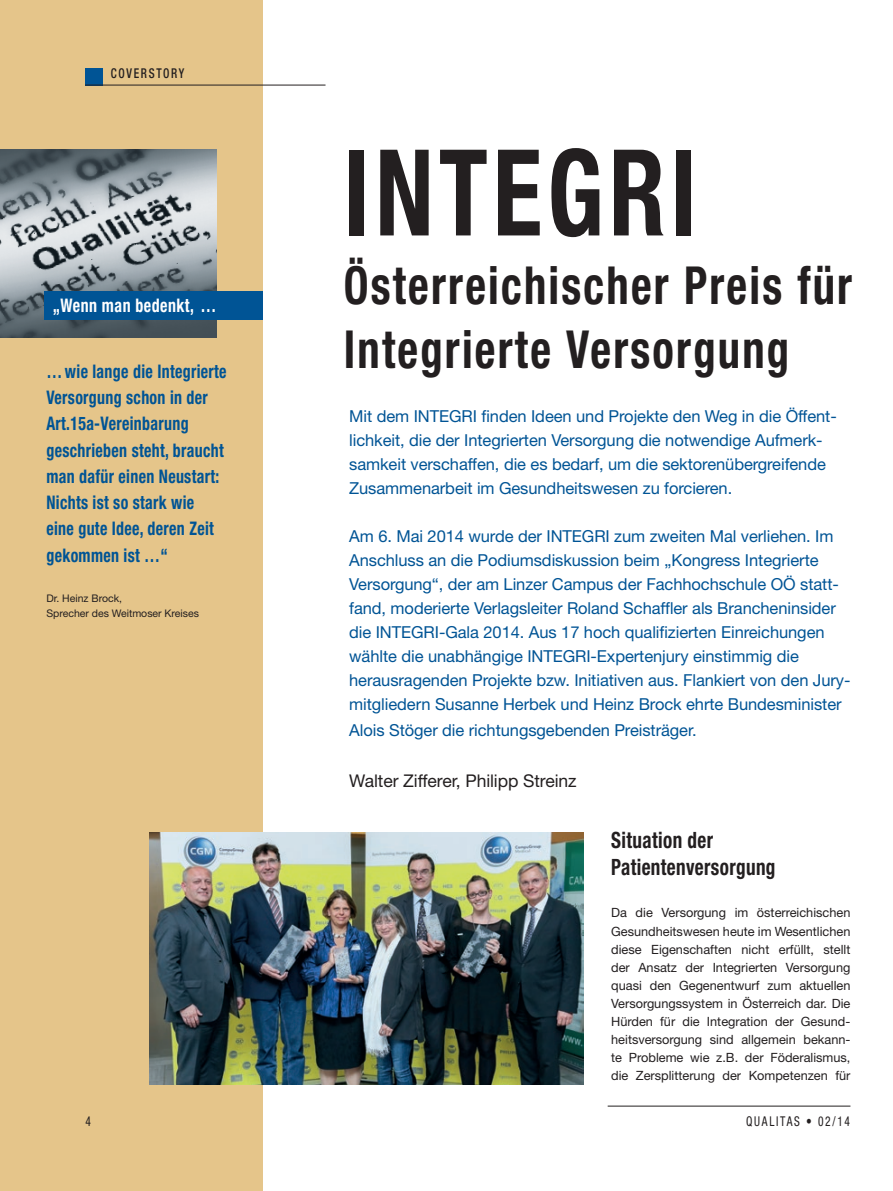
<style>
.page{position:relative;width:893px;height:1191px;background:#fff}
.page>*{position:absolute;margin:0;border:0;box-sizing:border-box;transform-origin:0 0}
.t1{font:700 condensed 120px "Helvetica Neue LT Std";letter-spacing:.05em;color:#231f20;scale:.85 1}
.t2{font:700 condensed 52.5px/63px "Helvetica Neue LT Std";letter-spacing:.05em;color:#231f20;scale:.85 1}
.t3{font:700 condensed 22.5px/27px "Helvetica Neue LT Std";letter-spacing:.02em;color:#231f20;scale:.85 1}
.t4{font:700 condensed 18.75px/26.2px "Helvetica Neue LT Std";letter-spacing:.02em;color:#005495;scale:.85 1}
.t5{font:700 condensed 18.75px "Helvetica Neue LT Std";letter-spacing:.03em;color:#fff;scale:.85 1}
.t6{font:17.55px "Helvetica Neue LT Std";letter-spacing:-.005em;color:#231f20}
.t7{font:16.5px/24px "Helvetica Neue LT Std";letter-spacing:-.005em;color:#005495}
.t8{font:condensed 13.5px "Helvetica Neue LT Std";letter-spacing:.15em;color:#231f20;scale:.85 1}
.t9{font:500 condensed 13.5px "Helvetica Neue LT Std";letter-spacing:.15em;color:#231f20;scale:.85 1}
.t10{font:12.75px/18px "Helvetica Neue LT Std";color:#231f20;text-align:justify}
.t11{font:10.5px/15px "Helvetica Neue LT Std";color:#231f20}
</style>
<div class="page">
<hr style="left:608px;top:1105px;width:242px;height:1px;background:#231f20">
<div style="left:0;top:0;width:263px;height:1191px;background:#e5c58a"></div>
<img style="left:0;top:149px;width:217px;height:189px">
<div style="left:85px;top:68px;width:17px;height:17px;background:#005495"></div>
<hr style="left:85px;top:85px;width:241px;height:1px;background:#231f20">
<div style="left:44px;top:291px;width:219px;height:29px;background:#005495"></div>
<img style="left:150px;top:832px;width:434px;height:252px">
<p class="t9" style="left:111px;top:65px;width:36px">COVERST</p>
<p class="t9" style="left:163px;top:65px;width:27px">ORY</p>
<p class="t5" style="left:53px;top:294px;width:194px">„Wenn man bedenkt, …</p>
<p class="t4" style="left:46px;top:358px;width:213px">…wie lange die Integrierte<br>Versorgung schon in der<br>Art.15a-Vereinbarung geschrieben steht, braucht man dafür einen Neustart:<br>Nichts ist so stark wie<br>eine gute Idee, deren Zeit gekommen ist …“</p>
<p class="t11" style="left:46px;top:590px;width:154px">Dr. Heinz Brock,<br>Sprecher des Weitmoser Kreises</p>
<h1 class="t1" style="left:344px;top:120px;width:417px">INTEGRI</h1>
<h2 class="t2" style="left:344px;top:254px;width:600px">Österreichischer Preis für<br>Integrierte Versorgung</h2>
<p class="t7" style="left:349px;top:404px;width:489px">Mit dem INTEGRI finden Ideen und Projekte den Weg in die Öffent&shy;lichkeit, die der Integrierten Versorgung die notwendige Aufmerk&shy;samkeit verschaffen, die es bedarf, um die sektorenübergreifende Zusammenarbeit im Gesundheitswesen zu forcieren.</p>
<p class="t7" style="left:349px;top:524px;width:503px">Am 6. Mai 2014 wurde der INTEGRI zum zweiten Mal verliehen. Im Anschluss an die Podiumsdiskussion beim „Kongress Integrierte Versorgung“, der am Linzer Campus der Fachhochschule OÖ statt&shy;fand, moderierte Verlagsleiter Roland Schaffler als Brancheninsider die INTEGRI-Gala 2014. Aus 17 hoch qualifizierten Einreichungen wählte die unabhängige INTEGRI-Expertenjury einstimmig die herausragenden Projekte bzw. Initiativen aus. Flankiert von den Jury&shy;mitgliedern Susanne Herbek und Heinz Brock ehrte Bundesminister</p>
<p class="t7" style="left:349px;top:718px;width:349px">Alois Stöger die richtungsgebenden Preisträger.</p>
<p class="t6" style="left:349px;top:770px;width:229px">Walter Zifferer, Philipp Streinz</p>
<h3 class="t3" style="left:611px;top:826px;width:195px">Situation der<br>Patientenversorgung</h3>
<p class="t10" style="left:611px;top:903px;width:241px">Da die Versorgung im österreichischen Gesundheitswesen heute im Wesentlichen diese Eigenschaften nicht erfüllt, stellt der Ansatz der Integrierten Versorgung quasi den Gegenentwurf zum aktuellen Versorgungssystem in Österreich dar. Die Hürden für die Integration der Gesund&shy;heitsversorgung sind allgemein bekann&shy;te Probleme wie z.B. der Föderalismus, die Zersplitterung der Kompetenzen für</p>
<p class="t8" style="left:85px;top:1113px;width:8px">4</p>
<p class="t8" style="left:746px;top:1113px;width:124px">QUALITAS • 02/14</p>
</div>
